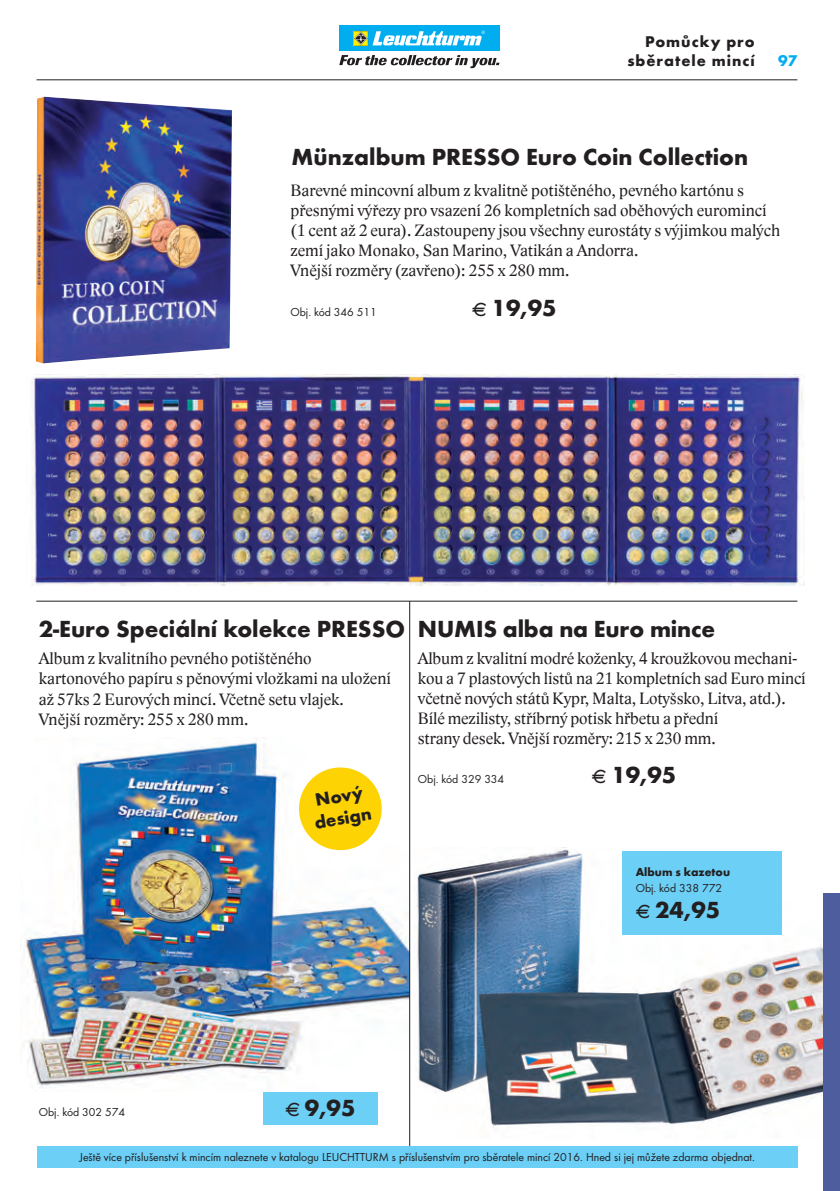
<style>
.page{position:relative;width:840px;height:1191px;background:#fff}
.page>*{position:absolute;margin:0;border:0;box-sizing:border-box;transform-origin:0 0}
.t1{font:700 24px "Futura";color:#231f20}
.t2{font:700 18.4px/22.2px "Futura";color:#231f20}
.t3{font:17px/20px "Lido STFCE";color:#231f20}
.t4{font:700 16px/19.2px "Futura";letter-spacing:.06em;color:#231f20;text-align:right}
.t5{font:700 16px "Futura";color:#00aeef}
.t6{font:12px "Futura Boo";color:#231f20}
.t7{font:700 12px "Futura";color:#231f20}
.s1{font-family:"Euro font";font-weight:400;font-size:17px}
</style>
<div class="page">
<img style="left:21px;top:737px;width:388px;height:351px">
<img style="left:414px;top:847px;width:408px;height:280px">
<div style="left:622px;top:851px;width:159px;height:83px;background:#6bcff6"></div>
<hr style="left:36px;top:600px;width:761px;height:1px;background:#231f20">
<hr style="left:409px;top:601px;width:1px;height:549px;background:#231f20">
<div style="left:37px;top:1146px;width:760px;height:21px;background:#6bcff6"></div>
<div style="left:263px;top:1092px;width:114px;height:33px;background:#6bcff6"></div>
<svg style="left:295px;top:764px;width:90px;height:89px"></svg>
<img style="left:32px;top:374px;width:772px;height:212px">
<img style="left:36px;top:96px;width:196px;height:267px">
<div style="left:339px;top:26px;width:160px;height:25px;background:#00aeef"></div>
<svg style="left:353px;top:31px;width:131px;height:15px"></svg>
<svg style="left:339px;top:55px;width:160px;height:13px"></svg>
<hr style="left:36px;top:79px;width:761px;height:1px;background:#231f20">
<div style="left:822px;top:893px;width:17px;height:298px;background:#4d5d9d"></div>
<p class="t4" style="left:627px;top:31px;width:129px">Pomůcky pro sběratele mincí</p>
<p class="t5" style="left:777px;top:51px;width:21px">97</p>
<h1 class="t1" style="left:291px;top:142px;width:458px">münzalbum Presso euro coin collection</h1>
<p class="t3" style="left:290px;top:181px;width:491px">Barevné mincovní album z kvalitně potištěného, pevného kartónu s přesnými výřezy pro vsazení 26 kompletních sad oběhových euromincí (1 cent až 2 eura). Zastoupeny jsou všechny eurostáty s výjimkou malých zemí jako Monako, San Marino, Vatikán a Andorra.<br>Vnější rozměry (zavřeno): 255 x 280 mm.</p>
<p class="t6" style="left:290px;top:305px;width:88px">obj. kód 346 511</p>
<h1 class="t1" style="left:472px;top:293px;width:86px"><span class="s1">A</span> 19,95</h1>
<h1 class="t1" style="left:39px;top:614px;width:367px">2-euro speciální kolekce Presso</h1>
<p class="t3" style="left:39px;top:648px;width:353px">Album z kvalitního pevného potištěného kartonového papíru s pěnovými vložkami na uložení až 57ks 2 Eurových mincí. Včetně setu vlajek.<br>Vnější rozměry: 255 x 280 mm.</p>
<p class="t2" style="left:308px;top:789px;width:63px;rotate:-10deg">nový design</p>
<h1 class="t1" style="left:417px;top:614px;width:299px">numis alba na euro mince</h1>
<p class="t3" style="left:417px;top:648px;width:389px">Album z kvalitní modré koženky, 4 kroužkovou mechani&shy;kou a 7 plastových listů na 21 kompletních sad Euro mincí včetně nových států Kypr, Malta, Lotyšsko, Litva, atd.).<br>Bílé mezilisty, stříbrný potisk hřbetu a přední<br>strany desek. Vnější rozměry: 215 x 230 mm.</p>
<p class="t6" style="left:417px;top:772px;width:88px">obj. kód 329 334</p>
<h1 class="t1" style="left:591px;top:759px;width:86px"><span class="s1">A</span> 19,95</h1>
<p class="t7" style="left:635px;top:864px;width:96px">album s kazetou</p>
<p class="t6" style="left:635px;top:880px;width:88px">obj. kód 338 772</p>
<h1 class="t1" style="left:635px;top:894px;width:86px"><span class="s1">A</span> 24,95</h1>
<p class="t6" style="left:39px;top:1105px;width:88px">obj. kód 302 574</p>
<h1 class="t1" style="left:285px;top:1093px;width:72px"><span class="s1">A</span> 9,95</h1>
<p class="t6" style="left:79px;top:1149px;width:676px">Ještě více příslušenství k mincím naleznete v katalogu LEUCHTTURM s příslušenstvím pro sběratele mincí 2016. Hned si jej můžete zdarma objednat.</p>
</div>
